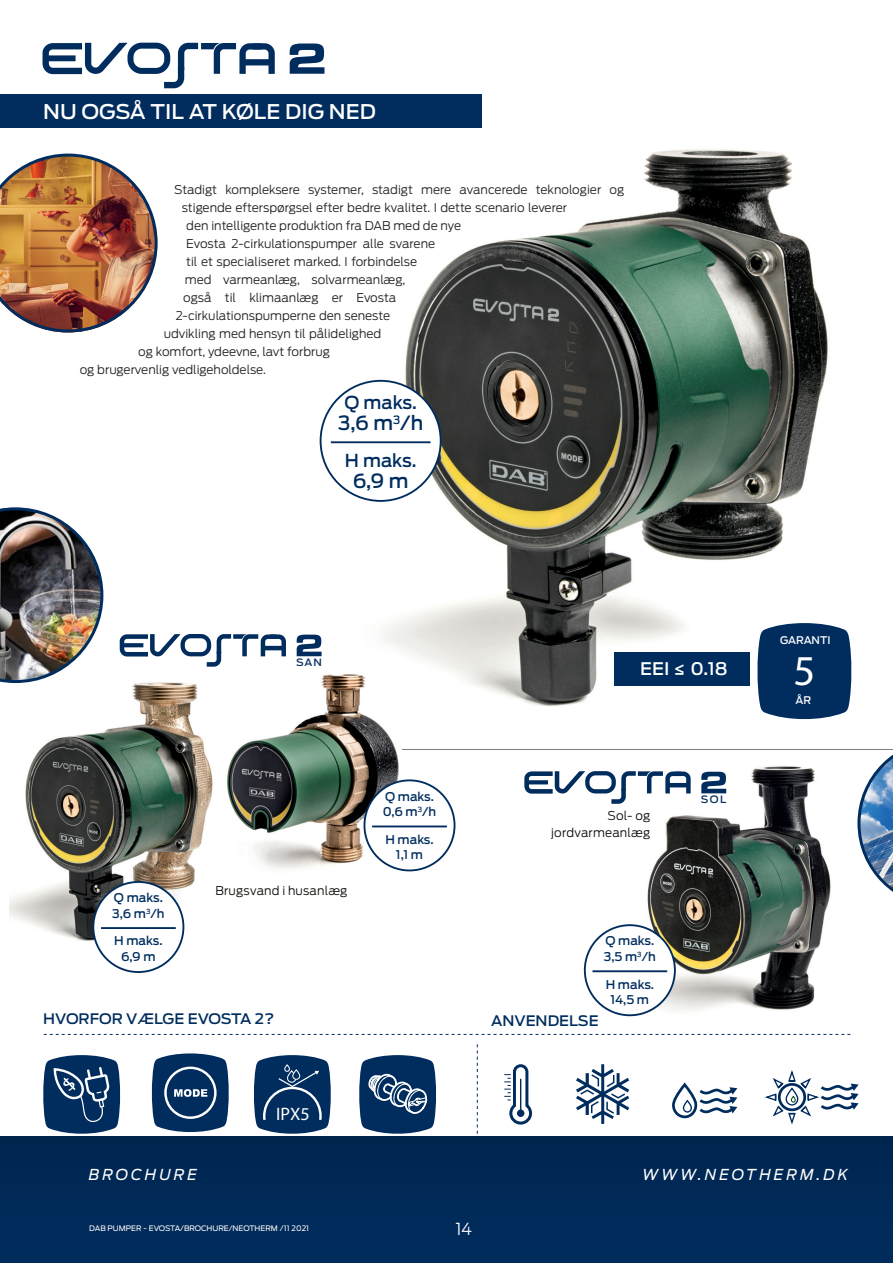
<style>
.page{position:relative;width:893px;height:1263px;background:#fff}
.page>*{position:absolute;margin:0;border:0;box-sizing:border-box;transform-origin:0 0}
.t1{font:42.75px "Myriad Pro";color:#fff}
.t2{font:500 20.1px "Antenna";color:#fff;scale:1.04 1}
.t3{font:500 19.5px "Antenna";color:#002d5e}
.t4{font:18px "Myriad Pro";color:#fff}
.t5{font:500 17.7px "Antenna";color:#002d5e}
.t6{font:500 17.25px "Antenna";color:#fff;scale:1.04 1}
.t7{font:300 16.5px "Antenna";color:#fff}
.t8{font:italic 15px "Antenna";letter-spacing:.2em;color:#fff}
.t9{font:500 14.4px "Antenna";color:#002d5e;scale:1.04 1}
.t10{font:300 12px "Antenna";color:#231f20}
.t11{font:500 12px "Antenna";color:#002d5e}
.Normale{font:300 12px/16.5px "Antenna";letter-spacing:.015em;color:#0c0a06;text-align:right}
.t12{font:500 10.5px "Antenna";color:#fff}
.t13{font:500 10.05px "Antenna";letter-spacing:.115em;color:#002d5e;scale:1.04 1}
.t14{font:7.5px "Antenna";color:#fff}
</style>
<div class="page">
<div style="left:0;top:1137px;width:892px;height:126px;background:#002957"></div>
<svg style="left:892px;top:1137px;width:1px;height:126px"></svg>
<img style="left:623px;top:749px;width:211px;height:268px">
<img style="left:9px;top:682px;width:204px;height:269px">
<img style="left:333px;top:127px;width:519px;height:579px">
<div style="left:0;top:94px;width:482px;height:33px;background:#002d5e"></div>
<img style="left:0;top:154px;width:158px;height:179px">
<svg style="left:43px;top:43px;width:232px;height:45px"></svg>
<svg style="left:290px;top:44px;width:34px;height:30px"></svg>
<img style="left:227px;top:669px;width:175px;height:202px">
<svg style="left:524px;top:771px;width:167px;height:33px"></svg>
<svg style="left:701px;top:772px;width:25px;height:21px"></svg>
<svg style="left:120px;top:634px;width:166px;height:33px"></svg>
<svg style="left:297px;top:635px;width:25px;height:21px"></svg>
<img style="left:0;top:507px;width:103px;height:176px">
<div style="left:321px;top:381px;width:120px;height:120px;background:#fff;border-radius:50%"></div>
<div style="left:320px;top:380px;width:122px;height:122px;border:2px solid #002d5e;border-radius:50%"></div>
<hr style="left:331px;top:441px;width:99px;height:2px;background:#002d5e">
<div style="left:585px;top:925px;width:90px;height:90px;background:#fff;border-radius:50%"></div>
<div style="left:584px;top:924px;width:92px;height:92px;border:2px solid #002d5e;border-radius:50%"></div>
<hr style="left:592px;top:970px;width:75px;height:2px;background:#002d5e">
<div style="left:364px;top:780px;width:91px;height:90px;background:#fff;border-radius:50%"></div>
<div style="left:364px;top:779px;width:91px;height:92px;border:2px solid #002d5e;border-radius:50%"></div>
<hr style="left:372px;top:825px;width:75px;height:2px;background:#002d5e">
<div style="left:93px;top:882px;width:90px;height:90px;background:#fff;border-radius:50%"></div>
<div style="left:92px;top:881px;width:92px;height:92px;border:2px solid #002d5e;border-radius:50%"></div>
<hr style="left:101px;top:927px;width:75px;height:2px;background:#002d5e">
<div style="left:614px;top:652px;width:135px;height:33px;background:#002d5e"></div>
<svg style="left:758px;top:621px;width:93px;height:98px;background:#17406d"></svg>
<svg style="left:857px;top:749px;width:36px;height:143px"></svg>
<hr style="left:892px;top:990px;width:1px;height:56px;background:#002d5e">
<svg style="left:44px;top:1034px;width:815px;height:100px"></svg>
<p class="t2" style="left:43px;top:99px;width:321px">NU OGSÅ TIL AT KØLE DIG NED</p>
<p class="t10" style="left:174px;top:182px;width:451px">Stadigt kompleksere systemer, stadigt mere avancerede teknologier og</p>
<p class="t10" style="left:182px;top:200px;width:387px">stigende efterspørgsel efter bedre kvalitet. I dette scenario leverer</p>
<p class="t10" style="left:186px;top:218px;width:276px">den intelligente produktion fra DAB med de nye</p>
<p class="t10" style="left:186px;top:236px;width:251px">Evosta 2-cirkulationspumper alle svarene</p>
<p class="t10" style="left:186px;top:254px;width:232px">til et specialiseret marked. I forbindelse</p>
<p class="t10" style="left:185px;top:272px;width:222px">med varmeanlæg, solvarmeanlæg,</p>
<p class="t10" style="left:183px;top:290px;width:214px">også til klimaanlæg er Evosta</p>
<p class="t10" style="left:176px;top:308px;width:216px">2-cirkulationspumperne den seneste</p>
<p class="t10" style="left:164px;top:326px;width:219px">udvikling med hensyn til pålidelighed</p>
<p class="t10" style="left:138px;top:344px;width:193px">og komfort, ydeevne, lavt forbrug</p>
<p class="t10" style="left:80px;top:362px;width:188px">og brugervenlig vedligeholdelse.</p>
<p class="t5" style="left:344px;top:392px;width:74px">Q maks.</p>
<p class="t3" style="left:338px;top:411px;width:87px">3,6 m<sup>3</sup>/h</p>
<p class="t5" style="left:345px;top:450px;width:73px">H maks.</p>
<p class="t3" style="left:353px;top:469px;width:57px">6,9 m</p>
<p class="t13" style="left:296px;top:656px;width:26px">SAN</p>
<p class="t11" style="left:114px;top:891px;width:50px">Q maks.</p>
<p class="t11" style="left:112px;top:906px;width:54px">3,6 m<sup>3</sup>/h</p>
<p class="t11" style="left:114px;top:934px;width:50px">H maks.</p>
<p class="t11" style="left:121px;top:949px;width:36px">6,9 m</p>
<p class="Normale" style="left:215px;top:883px;width:133px">Brugsvand i husanlæg</p>
<p class="t9" style="left:43px;top:1010px;width:224px">HVORFOR VÆLGE EVOSTA 2?</p>
<h3 class="t4" style="left:276px;top:1103px;width:35px">IPX5</h3>
<p class="t11" style="left:385px;top:789px;width:50px">Q maks.</p>
<p class="t11" style="left:383px;top:805px;width:55px">0,6 m<sup>3</sup>/h</p>
<p class="t11" style="left:385px;top:832px;width:50px">H maks.</p>
<p class="t11" style="left:396px;top:848px;width:29px">1,1 m</p>
<p class="t12" style="left:780px;top:634px;width:52px">GARANTI</p>
<p class="t6" style="left:640px;top:658px;width:86px">EEI ≤ 0.18</p>
<h1 class="t1" style="left:793px;top:644px;width:23px">5</h1>
<p class="Normale" style="left:551px;top:808px;width:100px">Sol- og jordvarmeanlæg</p>
<p class="t11" style="left:605px;top:934px;width:50px">Q maks.</p>
<p class="t11" style="left:604px;top:950px;width:53px">3,5 m<sup>3</sup>/h</p>
<p class="t11" style="left:606px;top:977px;width:50px">H maks.</p>
<p class="t11" style="left:611px;top:993px;width:40px">14,5 m</p>
<p class="t9" style="left:491px;top:1013px;width:105px">ANVENDELSE</p>
<p class="t13" style="left:701px;top:793px;width:26px">SOL</p>
<p class="t12" style="left:795px;top:694px;width:17px">ÅR</p>
<p class="t8" style="left:89px;top:1166px;width:110px">BROCHURE</p>
<p class="t8" style="left:642px;top:1166px;width:207px">WWW.NEOTHERM.DK</p>
<p class="t14" style="left:89px;top:1224px;width:221px">DAB PUMPER - EVOSTA/BROCHURE/NEOTHERM /11 2021</p>
<h3 class="t7" style="left:455px;top:1219px;width:18px">14</h3>
</div>
